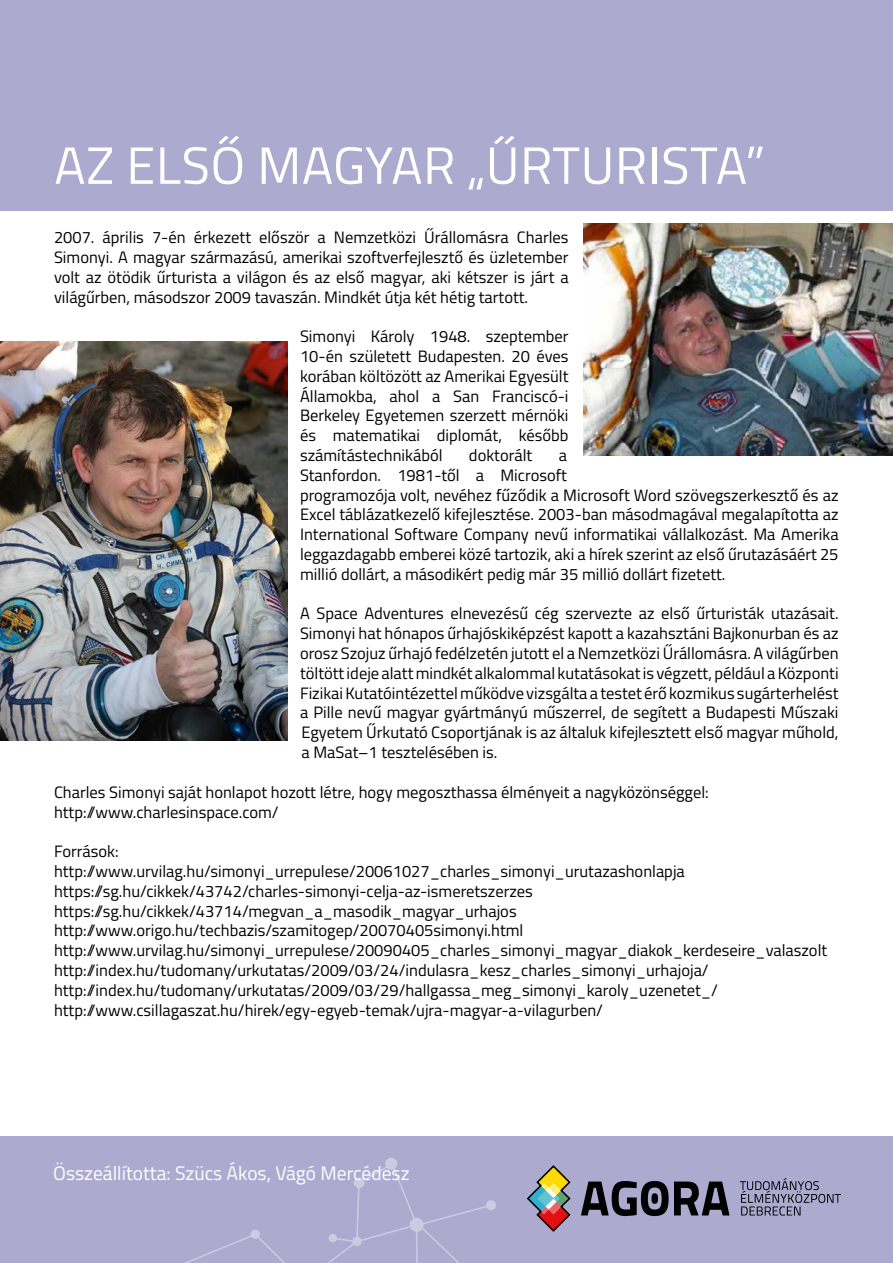
<style>
.page{position:relative;width:893px;height:1263px;background:#fff}
.page>*{position:absolute;margin:0;border:0;box-sizing:border-box;transform-origin:0 0}
.t1{font:52.5px "Titillium";letter-spacing:.01em;color:#fff}
.t2{font:19.5px "Titillium";color:#fff}
.t3{font:16.5px/19.8px "Titillium";color:#000;text-align:justify}
</style>
<div class="page">
<div style="left:0;top:1136px;width:893px;height:127px;background:#adaad0"></div>
<div style="left:386px;top:1158px;width:10px;height:11px;background:#cdcbe2;border-radius:50%"></div>
<div style="left:385px;top:1158px;width:12px;height:12px;border:2px solid #fff;border-radius:50%"></div>
<div style="left:486px;top:1200px;width:10px;height:10px;border:2px solid #fff;border-radius:50%"></div>
<svg style="left:184px;top:1162px;width:309px;height:101px"></svg>
<svg style="left:526px;top:1165px;width:45px;height:67px"></svg>
<svg style="left:581px;top:1181px;width:148px;height:35px"></svg>
<div style="left:651px;top:1193px;width:7px;height:11px;background:#000;border-radius:50%"></div>
<svg style="left:740px;top:1178px;width:101px;height:37px"></svg>
<div style="left:0;top:0;width:893px;height:210px;background:#adaad0"></div>
<img style="left:0;top:342px;width:288px;height:398px">
<img style="left:583px;top:223px;width:310px;height:232px">
<h1 class="t1" style="left:54px;top:127px;width:712px">AZ ELSŐ MAGYAR „ŰRTURISTA”</h1>
<p class="t3" style="left:54px;top:227px;width:516px">2007. április 7-én érkezett először a Nemzetközi Űrállomásra Charles Simonyi. A magyar származású, amerikai szoftverfejlesztő és üzletember volt az ötödik űrturista a világon és az első magyar, aki kétszer is járt a világűrben, másodszor 2009 tavaszán. Mindkét útja két hétig tartott.</p>
<p class="t3" style="left:300px;top:326px;width:270px">Simonyi Károly 1948. szeptember 10-én született Budapesten. 20 éves korában költözött az Amerikai Egyesült Államokba, ahol a San Franciscó-i Berkeley Egyetemen szerzett mérnöki és matematikai diplomát, később számítástechnikából</p>
<p class="t3" style="left:469px;top:445px;width:65px">doktorált</p>
<p class="t3" style="left:300px;top:445px;width:540px;text-align:left;text-indent:259px">a<br>Stanfordon. 1981-től a Microsoft<br>programozója volt, nevéhez fűződik a Microsoft Word szövegszerkesztő és az Excel táblázatkezelő kifejlesztése. 2003-ban másodmagával megalapította az International Software Company nevű informatikai vállalkozást. Ma Amerika leggazdagabb emberei közé tartozik, aki a hírek szerint az első űrutazásáért 25 millió dollárt, a másodikért pedig már 35 millió dollárt fizetett.</p>
<p class="t3" style="left:300px;top:603px;width:540px">A Space Adventures elnevezésű cég szervezte az első űrturisták utazásait.<br>Simonyi hat hónapos űrhajóskiképzést kapott a kazahsztáni Bajkonurban és az orosz Szojuz űrhajó fedélzetén jutott el a Nemzetközi Űrállomásra. A világűrben töltött ideje alatt mindkét alkalommal kutatásokat is végzett, például a Központi Fizikai Kutatóintézettel működve vizsgálta a testet érő kozmikus sugárterhelést a Pille nevű magyar gyártmányú műszerrel, de segített a Budapesti Műszaki Egyetem Űrkutató Csoportjának is az általuk kifejlesztett első magyar műhold, a MaSat–1 tesztelésében is.</p>
<p class="t3" style="left:54px;top:781px;width:656px">Charles Simonyi saját honlapot hozott létre, hogy megoszthassa élményeit a nagyközönséggel: http://www.charlesinspace.com/</p>
<p class="t3" style="left:54px;top:841px;width:775px;text-align:left">Források:<br>http://www.urvilag.hu/simonyi_urrepulese/20061027_charles_simonyi_urutazashonlapja https://sg.hu/cikkek/43742/charles-simonyi-celja-az-ismeretszerzes https://sg.hu/cikkek/43714/megvan_a_masodik_magyar_urhajos http://www.origo.hu/techbazis/szamitogep/20070405simonyi.html http://www.urvilag.hu/simonyi_urrepulese/20090405_charles_simonyi_magyar_diakok_kerdeseire_valaszolt http://index.hu/tudomany/urkutatas/2009/03/24/indulasra_kesz_charles_simonyi_urhajoja/ http://index.hu/tudomany/urkutatas/2009/03/29/hallgassa_meg_simonyi_karoly_uzenetet_/ http://www.csillagaszat.hu/hirek/egy-egyeb-temak/ujra-magyar-a-vilagurben/</p>
<p class="t2" style="left:53px;top:1159px;width:358px">Összeállította: Szücs Ákos, Vágó Mercédesz</p>
</div>
